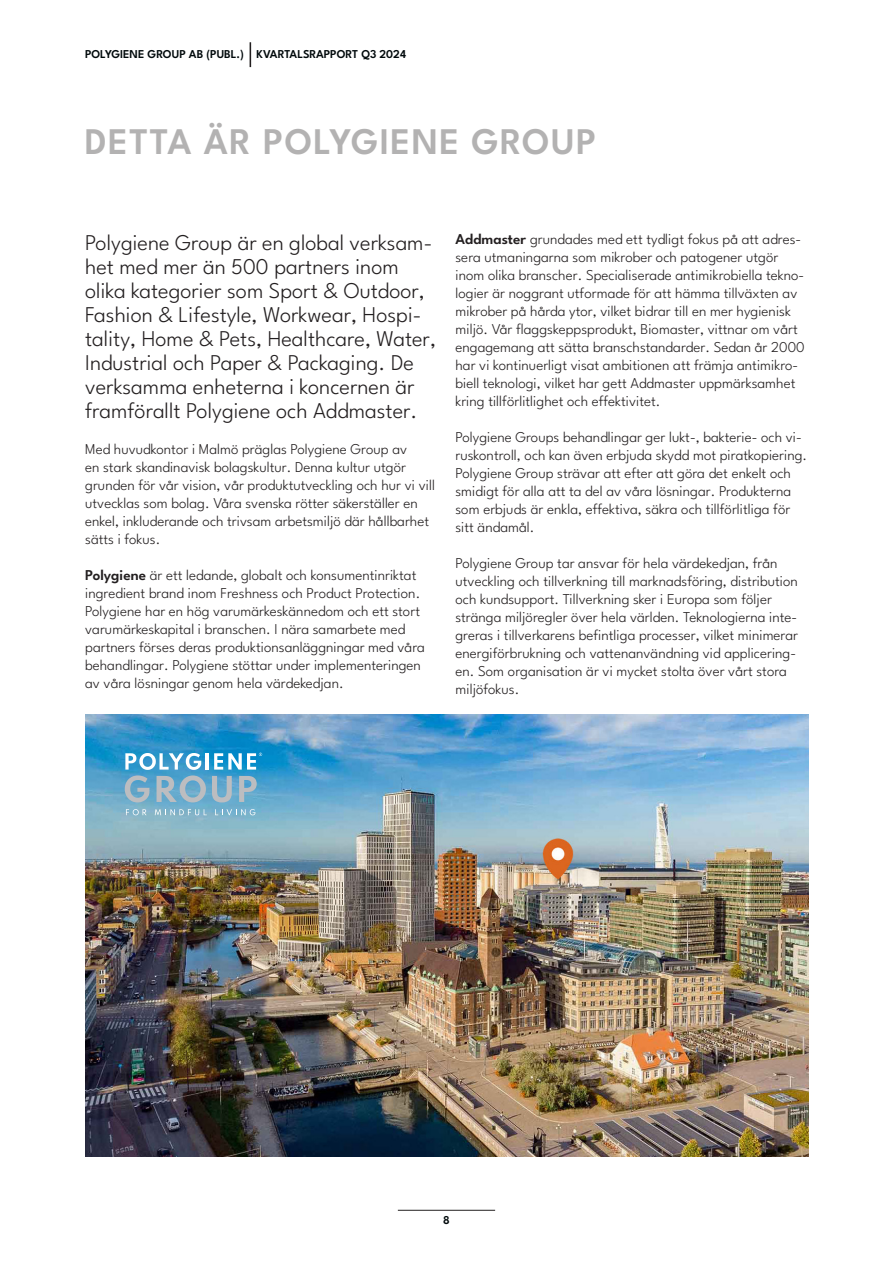
<style>
.page{position:relative;width:893px;height:1263px;background:#fff}
.page>*{position:absolute;margin:0;border:0;box-sizing:border-box;transform-origin:0 0}
.t1{font:600 37.5px "League Spartan";letter-spacing:.035em;color:#b3b2b2}
.t2{font:300 22.5px/24px "League Spartan";color:#231f20}
.t3{font:300 15px/18px "League Spartan";color:#231f20}
.t4{font:600 12px "League Spartan";color:#00090b}
.s1{font-weight:600}
</style>
<div class="page">
<hr style="left:398px;top:1210px;width:97px;height:1px;background:#231f20">
<svg style="left:250px;top:43px;width:1px;height:24px"></svg>
<img style="left:85px;top:714px;width:723px;height:443px">
<hr style="left:206px;top:753px;width:3px;height:16px;background:#fff">
<svg style="left:125px;top:753px;width:81px;height:49px;background:#7db3cf"></svg>
<svg style="left:212px;top:776px;width:20px;height:26px"></svg>
<svg style="left:239px;top:776px;width:18px;height:26px"></svg>
<svg style="left:126px;top:809px;width:21px;height:6px"></svg>
<svg style="left:155px;top:809px;width:52px;height:6px"></svg>
<svg style="left:215px;top:809px;width:40px;height:6px"></svg>
<svg style="left:214px;top:753px;width:48px;height:16px"></svg>
<p class="t4" style="left:85px;top:46px;width:323px">POLYGIENE GROUP AB (PUBL.) KVARTALSRAPPORT Q3 2024</p>
<h1 class="t1" style="left:85px;top:114px;width:513px">DETTA ÄR POLYGIENE GROUP</h1>
<p class="t2" style="left:85px;top:228px;width:352px">Polygiene Group är en global verksam&shy;het med mer än 500 partners inom olika kategorier som Sport &amp; Outdoor, Fashion &amp; Lifestyle, Workwear, Hospi&shy;tality, Home &amp; Pets, Healthcare, Water, Industrial och Paper &amp; Packaging. De verksamma enheterna i koncernen är framförallt Polygiene och Addmaster.</p>
<p class="t3" style="left:85px;top:438px;width:351px">Med huvudkontor i Malmö präglas Polygiene Group av<br>en stark skandinavisk bolagskultur. Denna kultur utgör grunden för vår vision, vår produktutveckling och hur vi vill utvecklas som bolag. Våra svenska rötter säkerställer en enkel, inkluderande och trivsam arbetsmiljö där hållbarhet sätts i fokus.</p>
<p class="t3" style="left:85px;top:564px;width:341px"><span class="s1">Polygiene</span> är ett ledande, globalt och konsumentinriktat ingredient brand inom Freshness och Product Protection.<br>Polygiene har en hög varumärkeskännedom och ett stort varumärkeskapital i branschen. I nära samarbete med partners förses deras produktionsanläggningar med våra behandlingar. Polygiene stöttar under implementeringen av våra lösningar genom hela värdekedjan.</p>
<p class="t3" style="left:455px;top:229px;width:351px"><span class="s1">Addmaster</span> grundades med ett tydligt fokus på att adres&shy;sera utmaningarna som mikrober och patogener utgör inom olika branscher. Specialiserade antimikrobiella tekno&shy;logier är noggrant utformade för att hämma tillväxten av mikrober på hårda ytor, vilket bidrar till en mer hygienisk miljö. Vår flaggskeppsprodukt, Biomaster, vittnar om vårt engagemang att sätta branschstandarder. Sedan år 2000 har vi kontinuerligt visat ambitionen att främja antimikro&shy;biell teknologi, vilket har gett Addmaster uppmärksamhet kring tillförlitlighet och effektivitet.</p>
<p class="t3" style="left:455px;top:427px;width:353px">Polygiene Groups behandlingar ger lukt-, bakterie- och vi&shy;ruskontroll, och kan även erbjuda skydd mot piratkopiering.<br>Polygiene Group strävar att efter att göra det enkelt och smidigt för alla att ta del av våra lösningar. Produkterna som erbjuds är enkla, effektiva, säkra och tillförlitliga för sitt ändamål.</p>
<p class="t3" style="left:455px;top:553px;width:344px">Polygiene Group tar ansvar för hela värdekedjan, från utveckling och tillverkning till marknadsföring, distribution och kundsupport. Tillverkning sker i Europa som följer stränga miljöregler över hela världen. Teknologierna inte&shy;greras i tillverkarens befintliga processer, vilket minimerar energiförbrukning och vattenanvändning vid applicering&shy;en. Som organisation är vi mycket stolta över vårt stora miljöfokus.</p>
<p class="t4" style="left:443px;top:1211px;width:8px">8</p>
</div>
